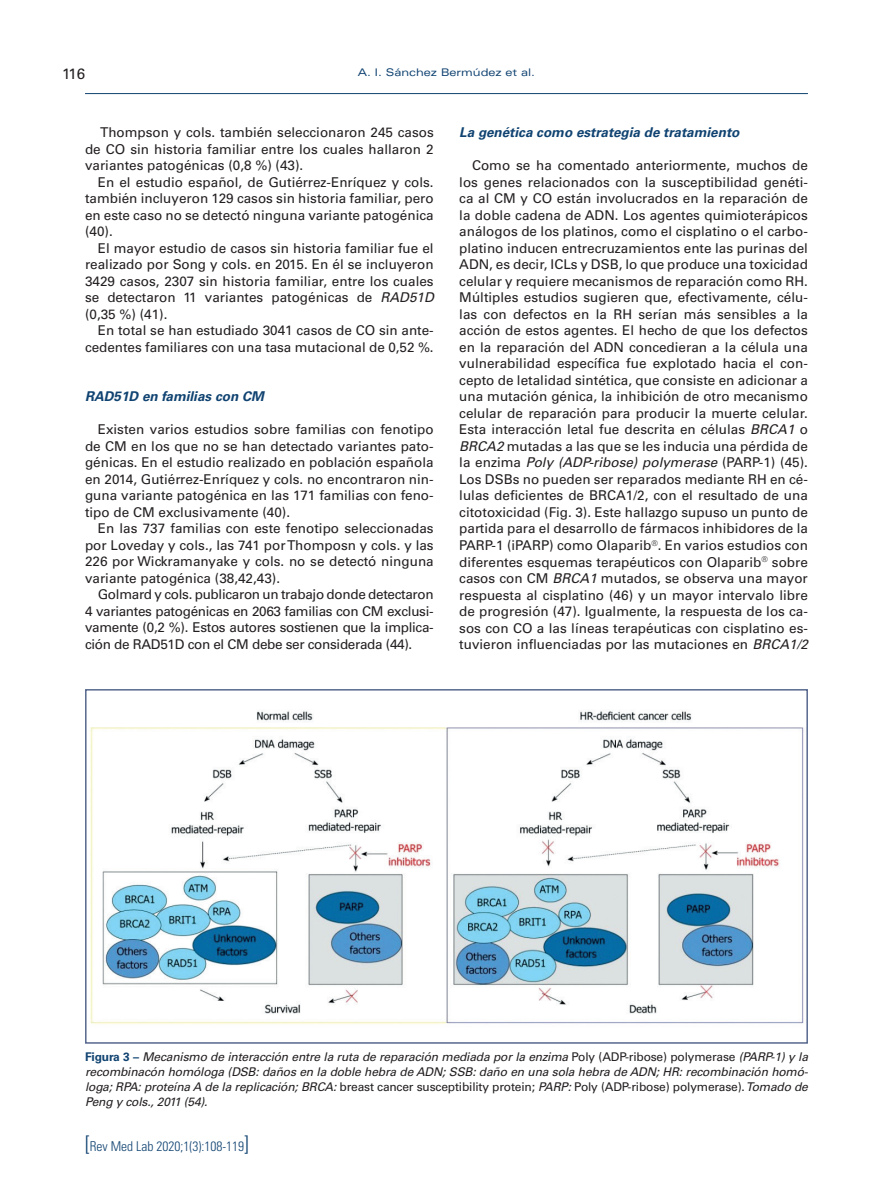
<style>
.page{position:relative;width:893px;height:1191px;background:#fff}
.page>*{position:absolute;margin:0;border:0;box-sizing:border-box;transform-origin:0 0}
.t1{font:15px "Univers LT Std";color:#231f20}
.t2{font:13.5px/16.5px "Univers LT Std";color:#231f20;text-align:justify}
.t3{font:italic 700 13.5px "Univers LT Std";color:#104371}
.t4{font:300 condensed 13.5px "Univers LT Std";color:#104371}
.t5{font:italic 12px/15px "Univers LT Std";letter-spacing:-.015em;color:#231f20;text-align:justify}
.t6{font:expanded 10.5px "Univers LT Std";color:#104371}
.s1{font-style:italic}
.s2{font-weight:700;font-style:normal;color:#104371}
.s3{font-style:normal}
.s4{font-size:21px}
</style>
<div class="page">
<hr style="left:85px;top:93px;width:723px;height:1px;background:#104371">
<img style="left:90px;top:711px;width:714px;height:313px">
<div style="left:85px;top:689px;width:723px;height:354px;border:2px solid #57688e"></div>
<p class="t1" style="left:62px;top:65px;width:24px">116</p>
<p class="t6" style="left:358px;top:66px;width:179px">A. I. Sánchez Bermúdez et al.</p>
<p class="t2" style="left:85px;top:124px;width:350px;text-indent:15px">Thompson y cols. también seleccionaron 245 casos de CO sin historia familiar entre los cuales hallaron 2 variantes patogénicas (0,8 %) (43).</p>
<p class="t2" style="left:85px;top:174px;width:350px;text-indent:13px">En el estudio español, de Gutiérrez-Enríquez y cols. también incluyeron 129 casos sin historia familiar, pero en este caso no se detectó ninguna variante patogénica (40).</p>
<p class="t2" style="left:85px;top:240px;width:350px;text-indent:13px">El mayor estudio de casos sin historia familiar fue el realizado por Song y cols. en 2015. En él se incluyeron 3429 casos, 2307 sin historia familiar, entre los cuales se detectaron 11 variantes patogénicas de <span class="s1">RAD51D </span>(0,35 %) (41).</p>
<p class="t2" style="left:85px;top:322px;width:350px;text-align:right">En total se han estudiado 3041 casos de CO sin ante&shy;cedentes familiares con una tasa mutacional de 0,52 %.</p>
<p class="t3" style="left:85px;top:389px;width:180px">RAD51D en familias con CM</p>
<p class="t2" style="left:85px;top:421px;width:350px;text-indent:13px">Existen varios estudios sobre familias con fenotipo de CM en los que no se han detectado variantes pato&shy;génicas. En el estudio realizado en población española en 2014, Gutiérrez-Enríquez y cols. no encontraron nin&shy;guna variante patogénica en las 171 familias con feno&shy;tipo de CM exclusivamente (40).</p>
<p class="t2" style="left:85px;top:520px;width:350px;text-indent:13px">En las 737 familias con este fenotipo seleccionadas por Loveday y cols., las 741 por Thomposn y cols. y las 226 por Wickramanyake y cols. no se detectó ninguna variante patogénica (38,42,43).</p>
<p class="t2" style="left:85px;top:586px;width:350px;text-indent:13px">Golmard y cols. publicaron un trabajo donde detectaron 4 variantes patogénicas en 2063 familias con CM exclusi&shy;vamente (0,2 %). Estos autores sostienen que la implica&shy;ción de RAD51D con el CM debe ser considerada (44).</p>
<p class="t3" style="left:459px;top:125px;width:281px">La genética como estrategia de tratamiento</p>
<p class="t2" style="left:459px;top:157px;width:350px;text-indent:13px">Como se ha comentado anteriormente, muchos de los genes relacionados con la susceptibilidad genéti&shy;ca al CM y CO están involucrados en la reparación de la doble cadena de ADN. Los agentes quimioterápicos análogos de los platinos, como el cisplatino o el carbo&shy;platino inducen entrecruzamientos ente las purinas del ADN, es decir, ICLs y DSB, lo que produce una toxicidad celular y requiere mecanismos de reparación como RH.<br>Múltiples estudios sugieren que, efectivamente, célu&shy;las con defectos en la RH serían más sensibles a la acción de estos agentes. El hecho de que los defectos en la reparación del ADN concedieran a la célula una vulnerabilidad específica fue explotado hacia el con&shy;cepto de letalidad sintética, que consiste en adicionar a una mutación génica, la inhibición de otro mecanismo celular de reparación para producir la muerte celular.<br>Esta interacción letal fue descrita en células <span class="s1">BRCA1</span> o <span class="s1">BRCA2</span> mutadas a las que se les inducia una pérdida de la enzima <span class="s1">Poly (ADP-ribose) polymerase</span> (PARP-1) (45).<br>Los DSBs no pueden ser reparados mediante RH en cé&shy;lulas deficientes de BRCA1/2, con el resultado de una citotoxicidad (Fig. 3). Este hallazgo supuso un punto de partida para el desarrollo de fármacos inhibidores de la PARP-1 (iPARP) como Olaparib<sup>®</sup>. En varios estudios con diferentes esquemas terapéuticos con Olaparib<sup>®</sup> sobre casos con CM <span class="s1">BRCA1</span> mutados, se observa una mayor respuesta al cisplatino (46) y un mayor intervalo libre de progresión (47). Igualmente, la respuesta de los ca&shy;sos con CO a las líneas terapéuticas con cisplatino es&shy;tuvieron influenciadas por las mutaciones en <span class="s1">BRCA1/2</span></p>
<p class="t5" style="left:85px;top:1049px;width:725px"><span class="s2">Figura 3 –</span> Mecanismo de interacción entre la ruta de reparación mediada por la enzima <span class="s3">Poly (ADP-ribose) polymerase</span> (PARP-1) y la recombinacón homóloga (DSB: daños en la doble hebra de ADN; SSB: daño en una sola hebra de ADN; HR: recombinación homó&shy;loga; RPA: proteína A de la replicación; BRCA: <span class="s3">breast cancer susceptibility protein;</span> PARP: <span class="s3">Poly (ADP-ribose) polymerase).</span> Tomado de Peng y cols., 2011 (54).</p>
<p class="t4" style="left:85px;top:1138px;width:165px"><span class="s4">[</span>Rev Med Lab 2020;1(3):108-119<span class="s4">]</span></p>
</div>
